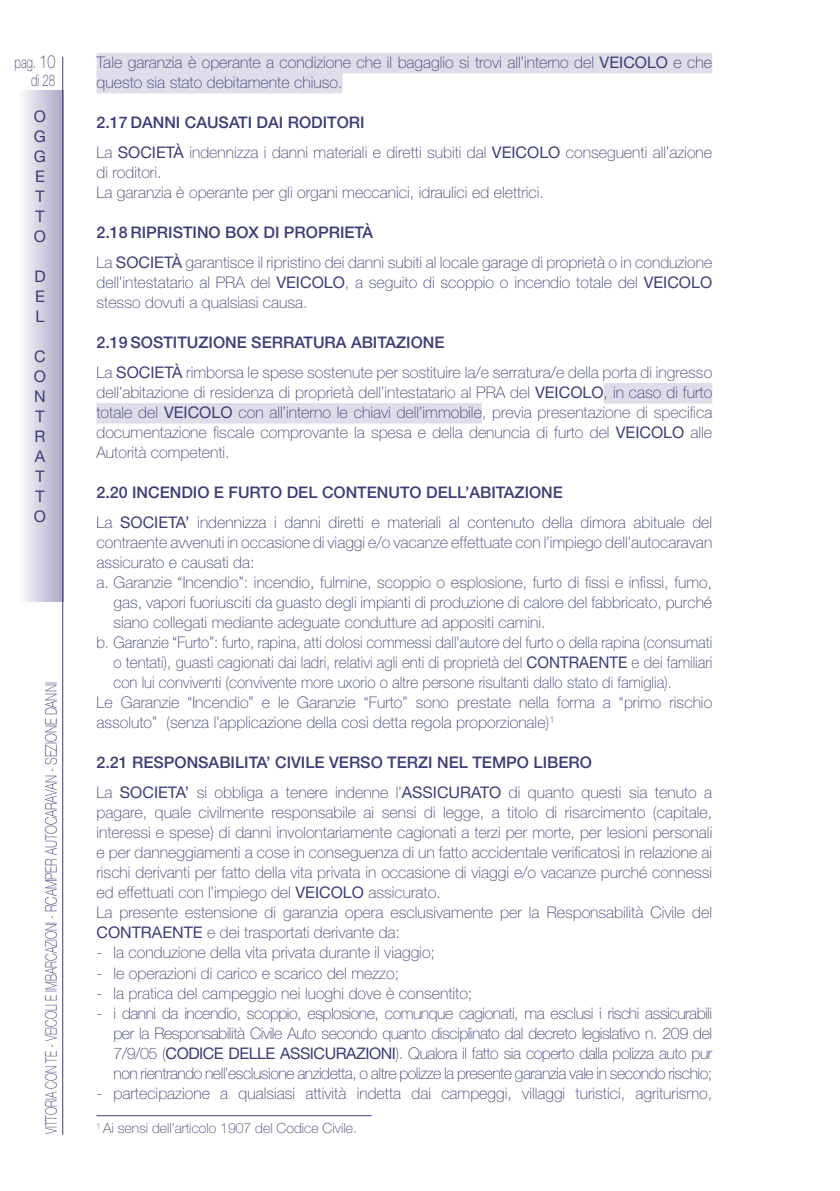
<style>
.page{position:relative;width:840px;height:1191px;background:#fff}
.page>*{position:absolute;margin:0;border:0;box-sizing:border-box;transform-origin:0 0}
.t1{font:100 16.2px/18px "Helvetica Neue LT Std";color:#3c3e73;text-align:right;scale:.71 1}
.t2{font:100 16px/20px "Helvetica Neue LT Std";color:#3c3e73}
.t3{font:100 16px "Helvetica Neue LT Std";color:#3c3e73;scale:.95 1}
.t4{font:100 16px "Helvetica Neue LT Std";color:#3c3e73;scale:.68 1}
.t5{font:16px/20px "Helvetica Neue LT Std";color:#3c3e73;text-align:justify}
.t6{font:100 14px "Helvetica Neue LT Std";color:#3c3e73}
.s1{font-size:18px}
.s2{font-weight:400}
.s3{font-weight:500}
</style>
<div class="page">
<div style="left:96px;top:53px;width:615px;height:20px;background:#dfddea"></div>
<div style="left:96px;top:73px;width:246px;height:20px;background:#dfddea"></div>
<div style="left:603px;top:383px;width:108px;height:20px;background:#dfddea"></div>
<div style="left:96px;top:403px;width:385px;height:20px;background:#dfddea"></div>
<div style="left:17px;top:91px;width:46px;height:510px;background:linear-gradient(to right,#fff,#afaac6)"></div>
<hr style="left:62px;top:57px;width:1px;height:1077px;background:#3c3e73">
<hr style="left:96px;top:1115px;width:275px;height:1px;background:#3c3e73">
<p class="t1" style="left:15px;top:53px;width:59px">pag. <span class="s1">10 </span>di 28</p>
<p class="t2" style="left:96px;top:52px;width:617px">Tale garanzia è operante a condizione che il bagaglio si trovi all’interno del <span class="s2">VEICOLO</span> e che questo sia stato debitamente chiuso.</p>
<p class="t2" style="left:96px;top:107px;width:617px;line-height:30px"><span class="s3">2.17 DANNI CAUSATI DAI RODITORI<br></span>La <span class="s2">SOCIETÀ</span> indennizza i danni materiali e diretti subiti dal <span class="s2">VEICOLO</span> conseguenti all’azione</p>
<p class="t2" style="left:96px;top:162px;width:449px">di roditori.<br>La garanzia è operante per gli organi meccanici, idraulici ed elettrici.</p>
<p class="t2" style="left:96px;top:217px;width:617px;line-height:30px"><span class="s3">2.18 RIPRISTINO BOX DI PROPRIETÀ<br></span>La <span class="s2">SOCIETÀ</span> garantisce il ripristino dei danni subiti al locale garage di proprietà o in conduzione</p>
<p class="t2" style="left:96px;top:272px;width:617px">dell’intestatario al PRA del <span class="s2">VEICOLO</span>, a seguito di scoppio o incendio totale del <span class="s2">VEICOLO </span>stesso dovuti a qualsiasi causa.</p>
<p class="t2" style="left:96px;top:327px;width:617px;line-height:30px"><span class="s3">2.19 SOSTITUZIONE SERRATURA ABITAZIONE<br></span>La <span class="s2">SOCIETÀ</span> rimborsa le spese sostenute per sostituire la/e serratura/e della porta di ingresso</p>
<p class="t2" style="left:96px;top:382px;width:617px;text-align:justify">dell’abitazione di residenza di proprietà dell’intestatario al PRA del <span class="s2">VEICOLO</span>, in caso di furto totale del <span class="s2">VEICOLO</span> con all’interno le chiavi dell’immobile, previa presentazione di specifica documentazione fiscale comprovante la spesa e della denuncia di furto del <span class="s2">VEICOLO</span> alle Autorità competenti.</p>
<p class="t2" style="left:96px;top:477px;width:617px;line-height:30px"><span class="s3">2.20 INCENDIO E FURTO DEL CONTENUTO DELL’ABITAZIONE<br></span>La <span class="s2">SOCIETA’</span> indennizza i danni diretti e materiali al contenuto della dimora abituale del</p>
<p class="t2" style="left:96px;top:532px;width:617px">contraente avvenuti in occasione di viaggi e/o vacanze effettuate con l’impiego dell’autocaravan</p>
<p class="t2" style="left:96px;top:552px;width:159px">assicurato e causati da:</p>
<p class="t2" style="left:96px;top:572px;width:617px">a. Garanzie “Incendio”: incendio, fulmine, scoppio o esplosione, furto di fissi e infissi, fumo,</p>
<p class="t2" style="left:113px;top:592px;width:600px">gas, vapori fuoriusciti da guasto degli impianti di produzione di calore del fabbricato, purché</p>
<p class="t2" style="left:113px;top:612px;width:433px">siano collegati mediante adeguate condutture ad appositi camini.</p>
<p class="t3" style="left:96px;top:633px;width:649px">b. Garanzie “Furto”: furto, rapina, atti dolosi commessi dall’autore del furto o della rapina (consumati</p>
<p class="t3" style="left:113px;top:653px;width:631px">o tentati), guasti cagionati dai ladri, relativi agli enti di proprietà del <span class="s2">CONTRAENTE</span> e dei familiari</p>
<p class="t3" style="left:113px;top:673px;width:589px">con lui conviventi (convivente more uxorio o altre persone risultanti dallo stato di famiglia).</p>
<p class="t2" style="left:96px;top:692px;width:617px">Le Garanzie “Incendio” e le Garanzie “Furto” sono prestate nella forma a “primo rischio</p>
<p class="t2" style="left:96px;top:712px;width:459px">assoluto” (senza l’applicazione della così detta regola proporzionale)<sup>1</sup></p>
<p class="t2" style="left:96px;top:747px;width:617px;line-height:30px"><span class="s3">2.21 RESPONSABILITA’ CIVILE VERSO TERZI NEL TEMPO LIBERO<br></span>La <span class="s2">SOCIETA’</span> si obbliga a tenere indenne l’<span class="s2">ASSICURATO</span> di quanto questi sia tenuto a</p>
<p class="t2" style="left:96px;top:802px;width:617px">pagare, quale civilmente responsabile ai sensi di legge, a titolo di risarcimento (capitale, interessi e spese) di danni involontariamente cagionati a terzi per morte, per lesioni personali e per danneggiamenti a cose in conseguenza di un fatto accidentale verificatosi in relazione ai rischi derivanti per fatto della vita privata in occasione di viaggi e/o vacanze purché connessi ed effettuati con l’impiego del <span class="s2">VEICOLO</span> assicurato.<br>La presente estensione di garanzia opera esclusivamente per la Responsabilità Civile del <span class="s2">CONTRAENTE</span> e dei trasportati derivante da:</p>
<p class="t2" style="left:96px;top:942px;width:340px">- la conduzione della vita privata durante il viaggio;</p>
<p class="t2" style="left:96px;top:962px;width:304px">- le operazioni di carico e scarico del mezzo;</p>
<p class="t2" style="left:96px;top:982px;width:377px">- la pratica del campeggio nei luoghi dove è consentito;</p>
<p class="t2" style="left:113px;top:1002px;width:600px;text-align:justify;text-indent:-17px">- i danni da incendio, scoppio, esplosione, comunque cagionati, ma esclusi i rischi assicurabili per la Responsabilità Civile Auto secondo quanto disciplinato dal decreto legislativo n. 209 del 7/9/05 (<span class="s2">CODICE DELLE ASSICURAZIONI</span>). Qualora il fatto sia coperto dalla polizza auto pur non rientrando nell’esclusione anzidetta, o altre polizze la presente garanzia vale in secondo rischio;</p>
<p class="t2" style="left:96px;top:1082px;width:617px">- partecipazione a qualsiasi attività indetta dai campeggi, villaggi turistici, agriturismo,</p>
<p class="t5" style="left:34px;top:106px;width:14px">O G G E T T O</p>
<p class="t5" style="left:34px;top:266px;width:13px">D E L</p>
<p class="t5" style="left:34px;top:346px;width:14px">C O N T R A T T O</p>
<p class="t4" style="left:42px;top:1134px;width:666px;rotate:-90deg">VITTORIA CON TE - VEICOLI E IMBARCAZIONI - RCAMPER AUTOCARAVAN - SEZIONE DANNI</p>
<p class="t6" style="left:96px;top:1120px;width:262px"><sup>1</sup> Ai sensi dell’articolo 1907 del Codice Civile.</p>
</div>
